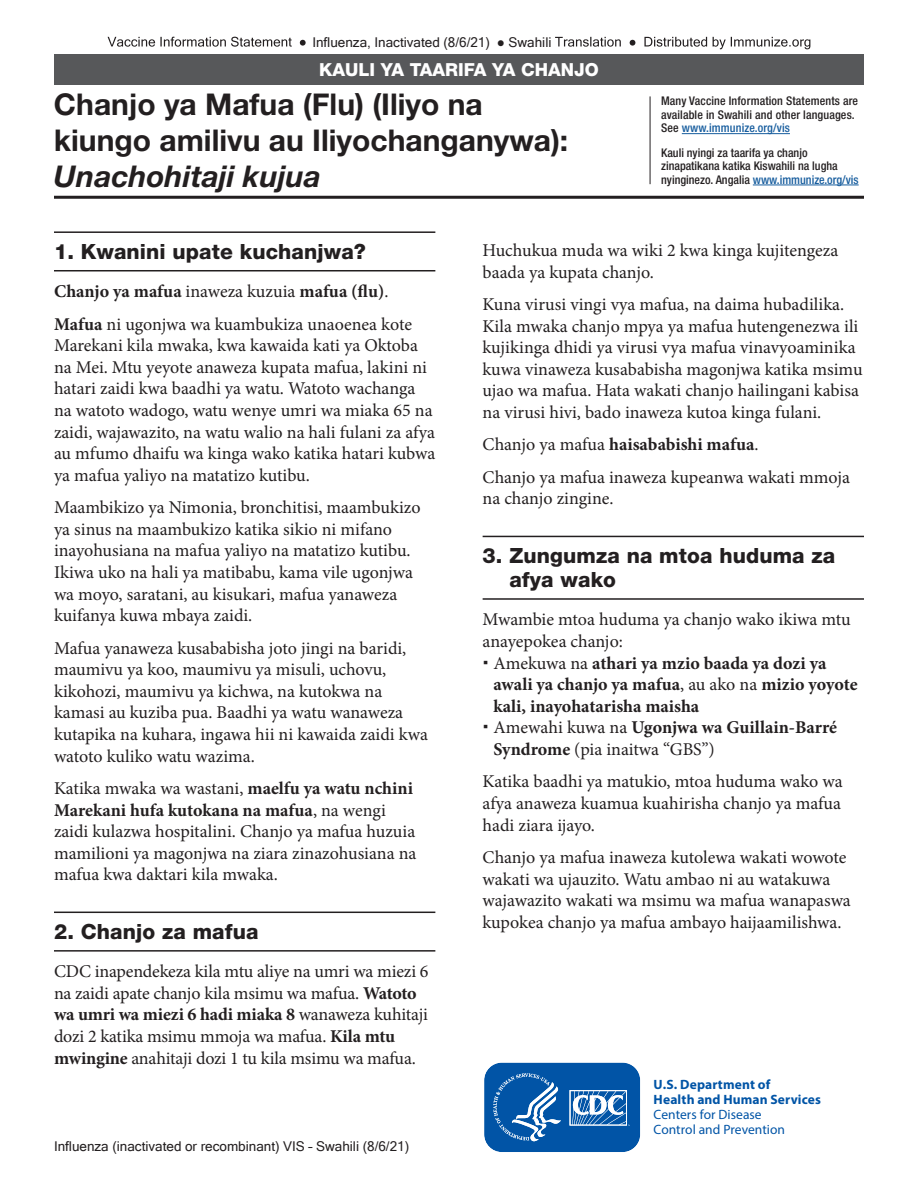
<style>
.page{position:relative;width:918px;height:1188px;background:#fff}
.page>*{position:absolute;margin:0;border:0;box-sizing:border-box;transform-origin:0 0}
.t1{font:700 30px/36px "Helvetica Neue LT Std";color:#231f20}
.t2{font:800 21px/24px "Helvetica Neue LT Std";letter-spacing:.005em;color:#231f20}
.t3{font:18px/21.6px "Minion Pro";letter-spacing:-.005em;color:#231f20}
.t4{font:700 18px/21.6px "Minion Pro";color:#231f20}
.t5{font:800 18px "Helvetica Neue LT Std";color:#fff}
.t6{font:13.5px "Microsoft Sans Serif";color:#231f20}
.t7{font:700 13.5px/15px "Myriad Pro";letter-spacing:.01em;color:#0154a6}
.t8{font:13.5px/15px "Myriad Pro";color:#0154a6}
.t9{font:500 condensed 12px/13.5px "Helvetica Neue LT Std";color:#231f20}
.s1{font-style:italic}
.s2{color:#175d9e}
.s3{font-weight:400}
.s4{font-weight:700}
</style>
<div class="page">
<hr style="left:54px;top:196px;width:810px;height:3px;background:#231f20">
<svg style="left:484px;top:1062px;width:157px;height:90px;background:#296fb4"></svg>
<div style="left:54px;top:54px;width:810px;height:31px;background:#57585a"></div>
<hr style="left:650px;top:96px;width:1px;height:88px;background:#231f20">
<hr style="left:682px;top:133px;width:108px;height:1px;background:#175d9e">
<hr style="left:753px;top:185px;width:106px;height:1px;background:#175d9e">
<hr style="left:54px;top:270px;width:381px;height:1px;background:#231f20">
<hr style="left:54px;top:231px;width:381px;height:2px;background:#231f20">
<hr style="left:54px;top:950px;width:381px;height:2px;background:#231f20">
<hr style="left:54px;top:912px;width:381px;height:1px;background:#231f20">
<hr style="left:483px;top:598px;width:381px;height:2px;background:#231f20">
<hr style="left:483px;top:536px;width:381px;height:1px;background:#231f20">
<svg style="left:108px;top:37px;width:198px;height:10px"></svg>
<svg style="left:555px;top:37px;width:255px;height:12px"></svg>
<p class="t6" style="left:312px;top:34px;width:241px">Influenza, Inactivated (8/6/21) ● Swahili</p>
<h1 class="t5" style="left:319px;top:59px;width:281px">KAULI YA TAARIFA YA CHANJO</h1>
<h2 class="t1" style="left:54px;top:86px;width:516px">Chanjo ya Mafua (Flu) (Iliyo na kiungo amilivu au Iliyochanganywa):<br><span class="s1">Unachohitaji kujua</span></h2>
<p class="t9" style="left:661px;top:94px;width:198px">Many Vaccine Information Statements are available in Swahili and other languages.<br>See <span class="s2">www.immunize.org/vis</span></p>
<p class="t9" style="left:661px;top:146px;width:199px">Kauli nyingi za taarifa ya chanjo zinapatikana katika Kiswahili na lugha nyinginezo. Angalia <span class="s2">www.immunize.org/vis</span></p>
<h3 class="t2" style="left:54px;top:239px;width:314px">1. Kwanini upate kuchanjwa?</h3>
<p class="t4" style="left:54px;top:280px;width:336px">Chanjo ya mafua <span class="s3">inaweza kuzuia</span> mafua (flu)<span class="s3">.</span></p>
<p class="t3" style="left:54px;top:313px;width:383px"><span class="s4">Mafua</span> ni ugonjwa wa kuambukiza unaoenea kote Marekani kila mwaka, kwa kawaida kati ya Oktoba na Mei. Mtu yeyote anaweza kupata mafua, lakini ni hatari zaidi kwa baadhi ya watu. Watoto wachanga na watoto wadogo, watu wenye umri wa miaka 65 na zaidi, wajawazito, na watu walio na hali fulani za afya au mfumo dhaifu wa kinga wako katika hatari kubwa ya mafua yaliyo na matatizo kutibu.</p>
<p class="t3" style="left:54px;top:497px;width:368px">Maambikizo ya Nimonia, bronchitisi, maambukizo ya sinus na maambukizo katika sikio ni mifano inayohusiana na mafua yaliyo na matatizo kutibu.<br>Ikiwa uko na hali ya matibabu, kama vile ugonjwa wa moyo, saratani, au kisukari, mafua yanaweza kuifanya kuwa mbaya zaidi.</p>
<p class="t3" style="left:54px;top:637px;width:375px">Mafua yanaweza kusababisha joto jingi na baridi, maumivu ya koo, maumivu ya misuli, uchovu, kikohozi, maumivu ya kichwa, na kutokwa na kamasi au kuziba pua. Baadhi ya watu wanaweza kutapika na kuhara, ingawa hii ni kawaida zaidi kwa watoto kuliko watu wazima.</p>
<p class="t3" style="left:54px;top:777px;width:364px">Katika mwaka wa wastani, <span class="s4">maelfu ya watu nchini Marekani hufa kutokana na mafua</span>, na wengi zaidi kulazwa hospitalini. Chanjo ya mafua huzuia mamilioni ya magonjwa na ziara zinazohusiana na mafua kwa daktari kila mwaka.</p>
<h3 class="t2" style="left:54px;top:919px;width:206px">2. Chanjo za mafua</h3>
<p class="t3" style="left:54px;top:961px;width:376px">CDC inapendekeza kila mtu aliye na umri wa miezi 6 na zaidi apate chanjo kila msimu wa mafua. <span class="s4">Watoto wa umri wa miezi 6 hadi miaka 8</span> wanaweza kuhitaji dozi 2 katika msimu mmoja wa mafua. <span class="s4">Kila mtu mwingine</span> anahitaji dozi 1 tu kila msimu wa mafua.</p>
<p class="t6" style="left:54px;top:1138px;width:357px">Influenza (inactivated or recombinant) VIS – Swahili (8/6/21)</p>
<p class="t3" style="left:483px;top:240px;width:357px">Huchukua muda wa wiki 2 kwa kinga kujitengeza baada ya kupata chanjo.</p>
<p class="t3" style="left:483px;top:294px;width:381px">Kuna virusi vingi vya mafua, na daima hubadilika.<br>Kila mwaka chanjo mpya ya mafua hutengenezwa ili kujikinga dhidi ya virusi vya mafua vinavyoaminika kuwa vinaweza kusababisha magonjwa katika msimu ujao wa mafua. Hata wakati chanjo hailingani kabisa na virusi hivi, bado inaweza kutoa kinga fulani.</p>
<p class="t4" style="left:483px;top:434px;width:277px"><span class="s3">Chanjo ya mafua</span> haisababishi mafua<span class="s3">.</span></p>
<p class="t3" style="left:483px;top:466px;width:369px">Chanjo ya mafua inaweza kupeanwa wakati mmoja na chanjo zingine.</p>
<h3 class="t2" style="left:509px;top:543px;width:327px;text-indent:-27px">3. Zungumza na mtoa huduma za afya wako</h3>
<p class="t3" style="left:483px;top:609px;width:370px">Mwambie mtoa huduma ya chanjo wako ikiwa mtu anayepokea chanjo:</p>
<p class="t4" style="left:493px;top:652px;width:366px"><span class="s3">Amekuwa na</span> athari ya mzio baada ya dozi ya awali ya chanjo ya mafua<span class="s3">, au ako na</span> mizio yoyote kali, inayohatarisha maisha</p>
<p class="t4" style="left:493px;top:717px;width:345px"><span class="s3">Amewahi kuwa na</span> Ugonjwa wa Guillain-Barré<br>Syndrome <span class="s3">(pia inaitwa “GBS”)</span></p>
<p class="t3" style="left:483px;top:771px;width:362px;text-align:justify">Katika baadhi ya matukio, mtoa huduma wako wa afya anaweza kuamua kuahirisha chanjo ya mafua hadi ziara ijayo.</p>
<p class="t3" style="left:483px;top:847px;width:370px">Chanjo ya mafua inaweza kutolewa wakati wowote wakati wa ujauzito. Watu ambao ni au watakuwa wajawazito wakati wa msimu wa mafua wanapaswa kupokea chanjo ya mafua ambayo haijaamilishwa.</p>
<p class="t7" style="left:654px;top:1077px;width:169px">U.S. Department of<br>Health and Human Services</p>
<p class="t8" style="left:654px;top:1107px;width:133px">Centers for Disease<br>Control and Prevention</p>
</div>
